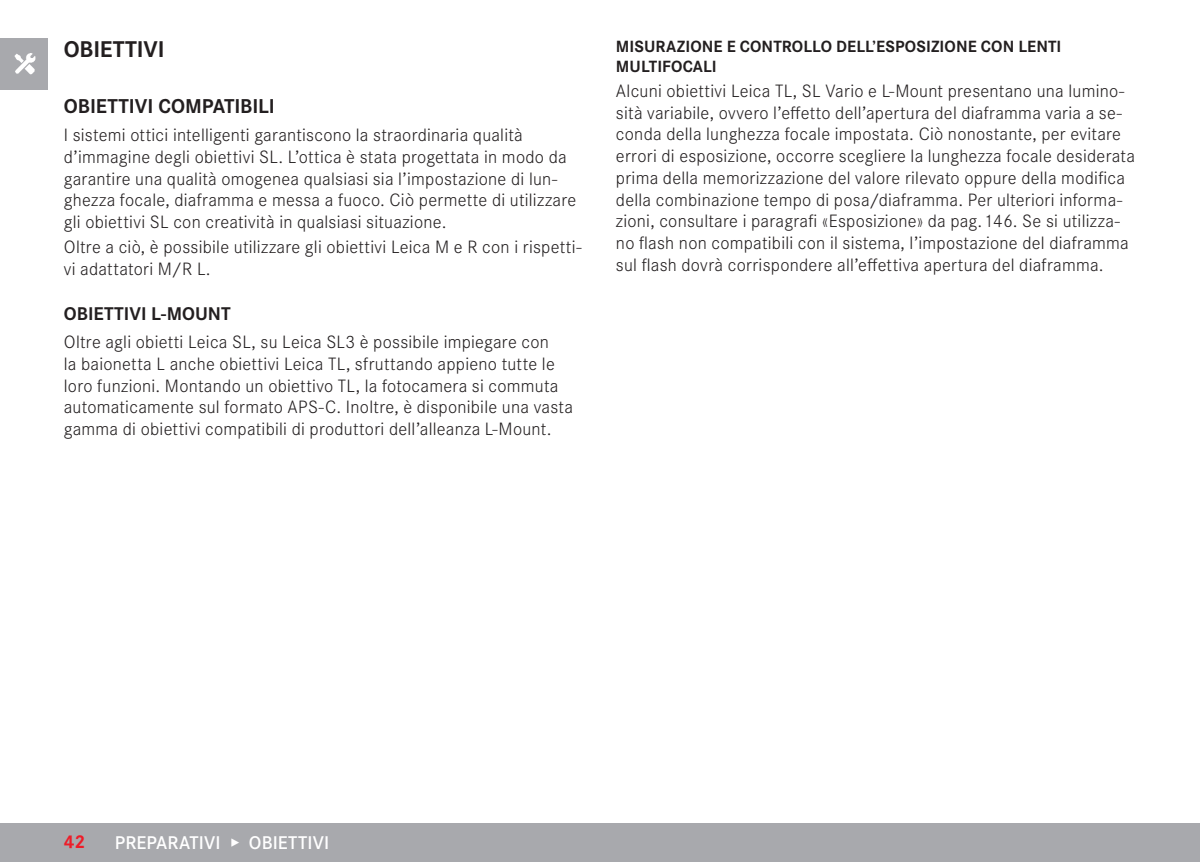
<style>
.page{position:relative;width:1200px;height:862px;background:#fff}
.page>*{position:absolute;margin:0;border:0;box-sizing:border-box;transform-origin:0 0}
.Heading____Heading_01{font:700 23.62px "Corporate S";letter-spacing:-.005em;color:#231f20}
.Heading____Heading_02{font:700 20.7px "Corporate S";letter-spacing:-.005em;color:#231f20}
.t1{font:600 19.12px "Corporate S";letter-spacing:.005em;color:#fff}
.Heading____Heading_03_blind{font:700 19.12px "Corporate S";color:#231f20}
.t2{font:700 19.12px "Corporate S";color:#ee1c28}
.Text____Body_Text{font:300 18.45px/21.8px "Corporate S";letter-spacing:.015em;color:#231f20}
.Heading____Heading_04{font:700 16.88px/20.2px "Corporate S";letter-spacing:.005em;color:#231f20}
</style>
<div class="page">
<div style="left:0;top:823px;width:1199px;height:38px;background:#a8a9ad"></div>
<div style="left:0;top:38px;width:48px;height:51px;background:#a8a9ad"></div>
<img style="left:14px;top:53px;width:22px;height:21px">
<p class="Heading____Heading_01" style="left:64px;top:30px;width:102px">OBIETTIVI</p>
<p class="Heading____Heading_02" style="left:64px;top:90px;width:212px">OBIETTIVI COMPATIBILI</p>
<p class="Text____Body_Text" style="left:64px;top:123px;width:514px">I sistemi ottici intelligenti garantiscono la straordinaria qualità d’immagine degli obiettivi SL. L’ottica è stata progettata in modo da garantire una qualità omogenea qualsiasi sia l’impostazione di lun&shy;ghezza focale, diaframma e messa a fuoco. Ciò permette di utilizzare gli obiettivi SL con creatività in qualsiasi situazione.</p>
<p class="Text____Body_Text" style="left:64px;top:235px;width:519px">Oltre a ciò, è possibile utilizzare gli obiettivi Leica M e R con i rispetti&shy;vi adattatori M/R L.</p>
<p class="Heading____Heading_03_blind" style="left:64px;top:298px;width:168px">OBIETTIVI L-MOUNT</p>
<p class="Text____Body_Text" style="left:64px;top:330px;width:510px">Oltre agli obietti Leica SL, su Leica SL3 è possibile impiegare con<br>la baionetta L anche obiettivi Leica TL, sfruttando appieno tutte le loro funzioni. Montando un obiettivo TL, la fotocamera si commuta automaticamente sul formato APS-C. Inoltre, è disponibile una vasta gamma di obiettivi compatibili di produttori dell’alleanza L-Mount.</p>
<p class="Heading____Heading_04" style="left:615px;top:35px;width:447px">MISURAZIONE E CONTROLLO DELL’ESPOSIZIONE CON LENTI<br>MULTIFOCALI</p>
<p class="Text____Body_Text" style="left:615px;top:79px;width:520px">Alcuni obiettivi Leica TL, SL Vario e L-Mount presentano una lumino&shy;sità variabile, ovvero l’effetto dell’apertura del diaframma varia a se&shy;conda della lunghezza focale impostata. Ciò nonostante, per evitare errori di esposizione, occorre scegliere la lunghezza focale desiderata prima della memorizzazione del valore rilevato oppure della modifica della combinazione tempo di posa/diaframma. Per ulteriori informa&shy;zioni, consultare i paragrafi «Esposizione» da pag.146. Se si utilizza&shy;no flash non compatibili con il sistema, l’impostazione del diaframma sul flash dovrà corrispondere all’effettiva apertura del diaframma.</p>
<p class="t2" style="left:64px;top:826px;width:23px">42</p>
<p class="t1" style="left:115px;top:827px;width:216px">PREPARATIVI ▸ OBIETTIVI</p>
</div>
